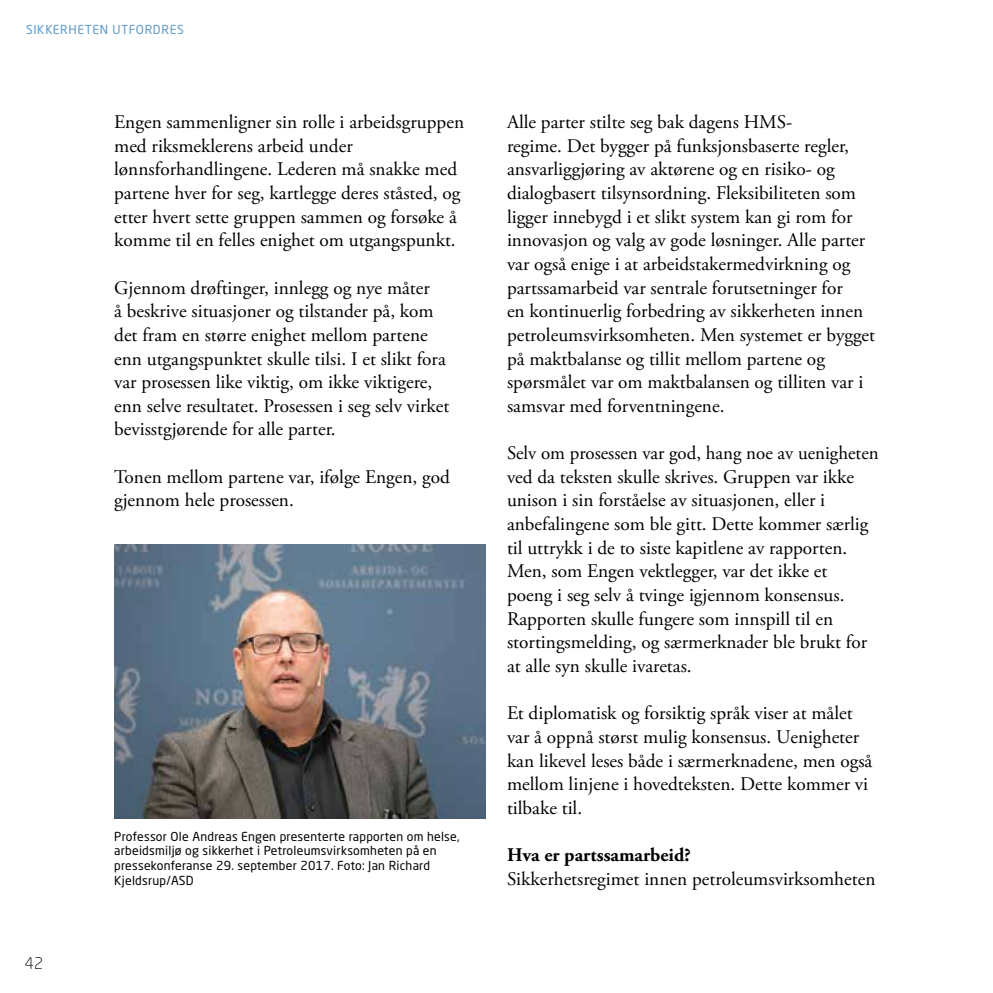
<style>
.page{position:relative;width:993px;height:993px;background:#fff}
.page>*{position:absolute;margin:0;border:0;box-sizing:border-box;transform-origin:0 0}
.t1{font:19.25px/23.6px "Adobe Garamond Pro";color:#000}
.t2{font:700 19.25px "Adobe Garamond Pro";color:#000}
.t3{font:300 15.75px "Neo Sans Std";color:#000}
.t4{font:12.25px/14.7px "Neo Sans Std";letter-spacing:.02em;color:#000}
.t5{font:12.25px "Neo Sans Std";letter-spacing:.05em;color:#5f9ac9}
</style>
<div class="page">
<img style="left:114px;top:544px;width:372px;height:274px">
<p class="t5" style="left:26px;top:22px;width:159px">SIKKERHETEN UTFORDRES</p>
<p class="t1" style="left:114px;top:111px;width:351px">Engen sammenligner sin rolle i arbeidsgruppen med riksmeklerens arbeid under lønnsforhandlingene. Lederen må snakke med partene hver for seg, kartlegge deres ståsted, og etter hvert sette gruppen sammen og forsøke å komme til en felles enighet om utgangspunkt.</p>
<p class="t1" style="left:114px;top:276px;width:336px">Gjennom drøftinger, innlegg og nye måter<br>å beskrive situasjoner og tilstander på, kom det fram en større enighet mellom partene enn utgangspunktet skulle tilsi. I et slikt fora var prosessen like viktig, om ikke viktigere, enn selve resultatet. Prosessen i seg selv virket bevisstgjørende for alle parter.</p>
<p class="t1" style="left:114px;top:465px;width:337px">Tonen mellom partene var, ifølge Engen, god gjennom hele prosessen.</p>
<p class="t3" style="left:25px;top:953px;width:20px">42</p>
<p class="t4" style="left:114px;top:828px;width:347px">Professor Ole Andreas Engen presenterte rapporten om helse, arbeidsmiljø og sikkerhet i Petroleumsvirksomheten på en pressekonferanse 29. september 2017. Foto: Jan Richard Kjeldsrup/ASD</p>
<p class="t1" style="left:507px;top:111px;width:369px">Alle parter stilte seg bak dagens HMS-<br>regime. Det bygger på funksjonsbaserte regler, ansvarliggjøring av aktørene og en risiko- og dialogbasert tilsynsordning. Fleksibiliteten som ligger innebygd i et slikt system kan gi rom for innovasjon og valg av gode løsninger. Alle parter var også enige i at arbeidstakermedvirkning og partssamarbeid var sentrale forutsetninger for<br>en kontinuerlig forbedring av sikkerheten innen petroleumsvirksomheten. Men systemet er bygget på maktbalanse og tillit mellom partene og spørsmålet var om maktbalansen og tilliten var i samsvar med forventningene.</p>
<p class="t1" style="left:507px;top:442px;width:373px">Selv om prosessen var god, hang noe av uenigheten ved da teksten skulle skrives. Gruppen var ikke unison i sin forståelse av situasjonen, eller i anbefalingene som ble gitt. Dette kommer særlig til uttrykk i de to siste kapitlene av rapporten.<br>Men, som Engen vektlegger, var det ikke et<br>poeng i seg selv å tvinge igjennom konsensus.<br>Rapporten skulle fungere som innspill til en stortingsmelding, og særmerknader ble brukt for at alle syn skulle ivaretas.</p>
<p class="t1" style="left:507px;top:701px;width:367px">Et diplomatisk og forsiktig språk viser at målet var å oppnå størst mulig konsensus. Uenigheter kan likevel leses både i særmerknadene, men også mellom linjene i hovedteksten. Dette kommer vi tilbake til.</p>
<p class="t2" style="left:507px;top:843px;width:185px">Hva er partssamarbeid?</p>
<p class="t1" style="left:507px;top:867px;width:370px">Sikkerhetsregimet innen petroleumsvirksomheten</p>
</div>
